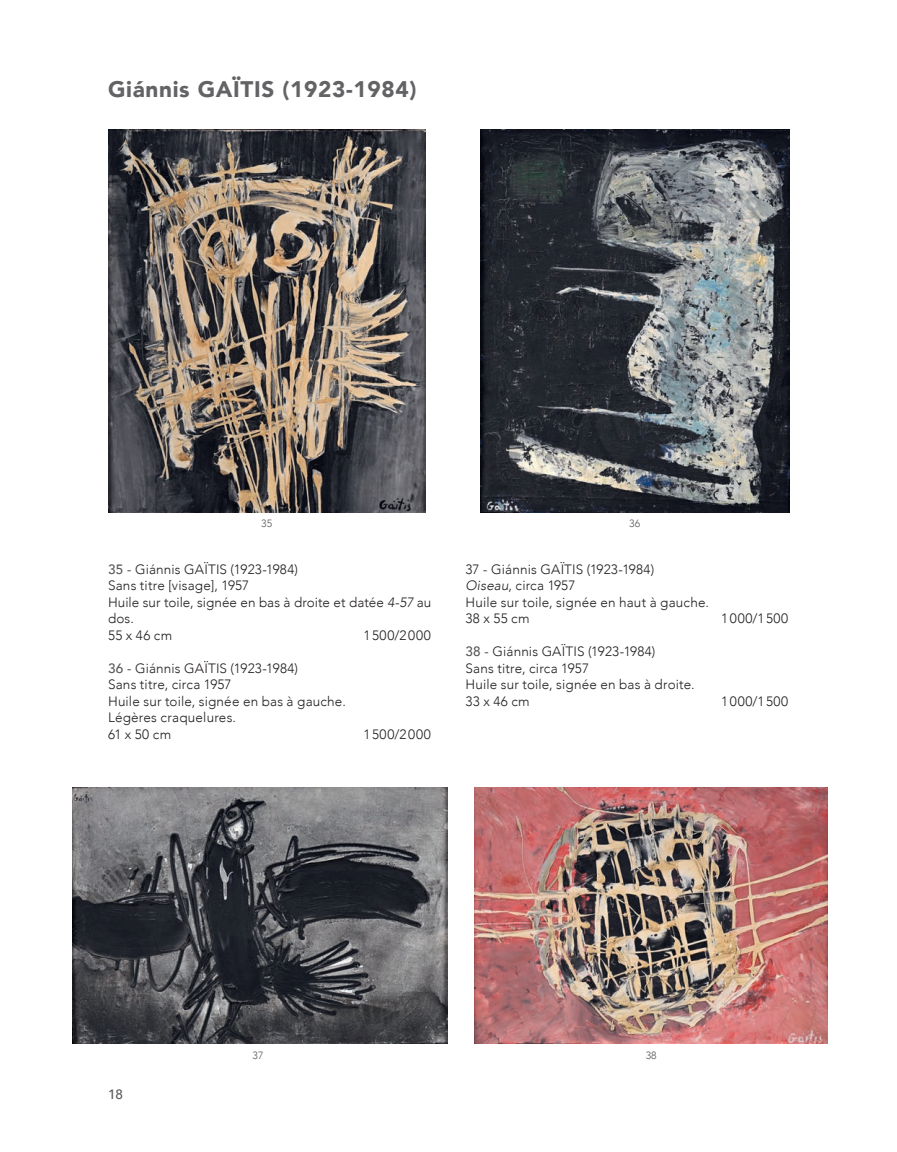
<style>
.page{position:relative;width:897px;height:1152px;background:#fff}
.page>*{position:absolute;margin:0;border:0;box-sizing:border-box;transform-origin:0 0}
.t1{font:900 22.5px "Avenir";letter-spacing:.03em;color:#636366}
.t2{font:300 13.5px/16.5px "Avenir";letter-spacing:.01em;color:#231f20}
.t3{font:300 13.5px "Avenir";letter-spacing:.055em;color:#231f20}
.t4{font:500 13.5px "Avenir";color:#57585a}
.t5{font:300 10.5px "Avenir";color:#57585a}
.s1{font-weight:500;color:#57585a}
.s2{font-style:italic}
</style>
<div class="page">
<img style="left:108px;top:129px;width:317px;height:383px">
<img style="left:480px;top:129px;width:309px;height:383px">
<img style="left:474px;top:787px;width:353px;height:256px">
<img style="left:73px;top:787px;width:374px;height:256px">
<h1 class="t1" style="left:108px;top:69px;width:310px">Giánnis GAÏTIS (1923-1984)</h1>
<p class="t5" style="left:261px;top:517px;width:12px">35</p>
<p class="t5" style="left:629px;top:517px;width:12px">36</p>
<p class="t2" style="left:108px;top:560px;width:325px"><span class="s1">35 -</span> Giánnis GAÏTIS (1923-1984)<br>Sans titre [visage], 1957<br>Huile sur toile, signée en bas à droite et datée <span class="s2">4-57</span> au dos.<br>55 x 46 cm</p>
<p class="t3" style="left:363px;top:627px;width:69px">1500/2000</p>
<p class="t2" style="left:108px;top:659px;width:239px"><span class="s1">36 -</span> Giánnis GAÏTIS (1923-1984)<br>Sans titre, circa 1957<br>Huile sur toile, signée en bas à gauche.<br>Légères craquelures.<br>61 x 50 cm</p>
<p class="t3" style="left:363px;top:726px;width:69px">1500/2000</p>
<p class="t2" style="left:465px;top:560px;width:245px">37 <span class="s1">-</span> Giánnis GAÏTIS (1923-1984)<br><span class="s2">Oiseau</span>, circa 1957<br>Huile sur toile, signée en haut à gauche.<br>38 x 55 cm</p>
<p class="t2" style="left:465px;top:643px;width:231px"><span class="s1">38 -</span> Giánnis GAÏTIS (1923-1984)<br>Sans titre, circa 1957<br>Huile sur toile, signée en bas à droite.<br>33 x 46 cm</p>
<p class="t3" style="left:721px;top:610px;width:68px">1000/1500</p>
<p class="t3" style="left:721px;top:693px;width:68px">1000/1500</p>
<p class="t4" style="left:108px;top:1082px;width:17px">18</p>
<p class="t5" style="left:252px;top:1049px;width:12px">37</p>
<p class="t5" style="left:645px;top:1049px;width:12px">38</p>
</div>
